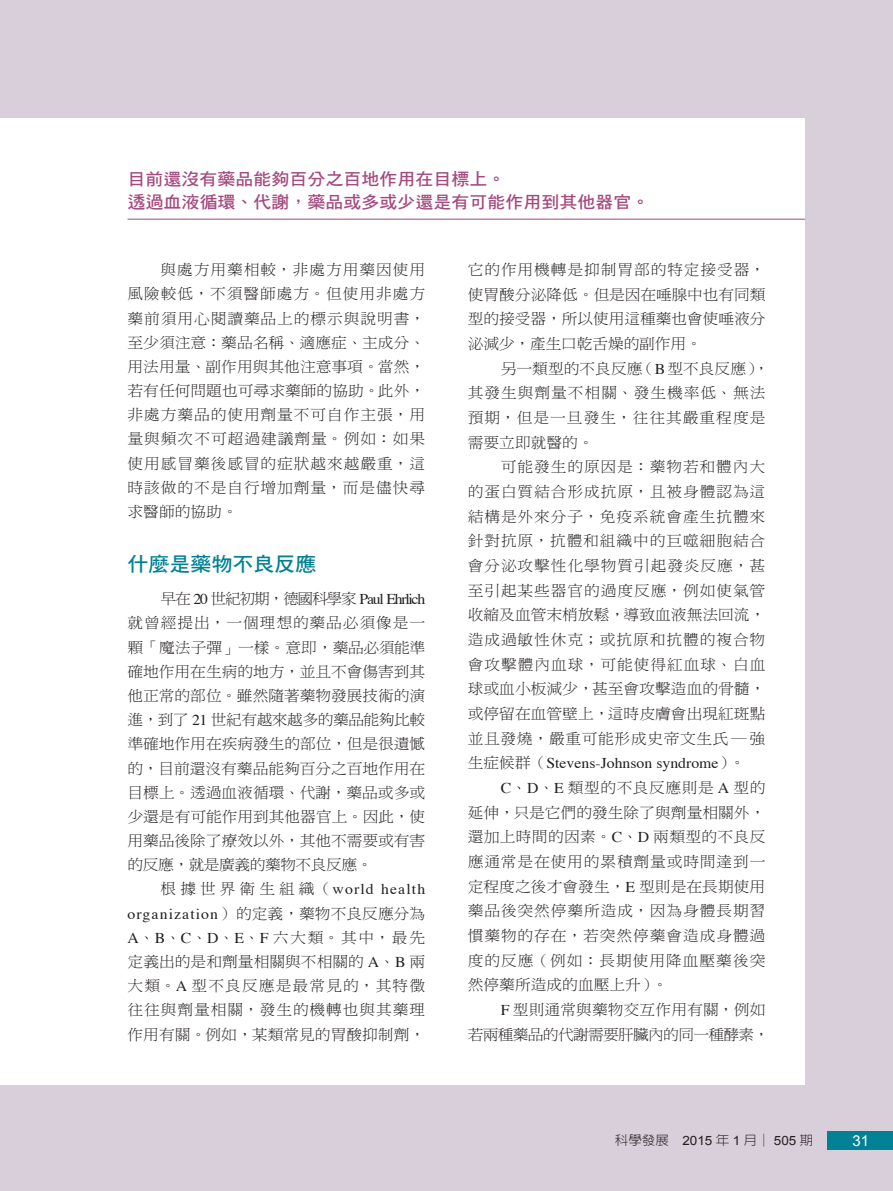
<style>
.page{position:relative;width:893px;height:1191px;background:#d8cfdb}
.page>*{position:absolute;margin:0;border:0;box-sizing:border-box;transform-origin:0 0}
.專題-內文大標{font:19.95px "DF Hei Std W7";color:#008194;scale:1.05 1}
.專題-抽言{font:17.1px "DF Hei Std W7";color:#a44a7e;scale:1.05 1}
.內文{font:15px/24.2px "DF Ming Std W3";color:#231f20;text-align:justify;scale:1.05 1}
.內文-2{font:15px/24.6px "DF Ming Std W3";letter-spacing:.06em;color:#231f20;scale:1.05 1}
.內文-3{font:15px/24.6px "DF Ming Std W3";letter-spacing:-.045em;color:#231f20;text-align:right;scale:1.05 1}
.右頁碼{font:15px "Arial";color:#fff}
.t1{font:300 12.9px "AR New Hei B5";color:#231f20;scale:1.05 1}
.s1{font-family:"Times"}
.s2{font-family:"Arial";font-weight:400}
</style>
<div class="page">
<div style="left:0;top:118px;width:805px;height:966px;background:#fff"></div>
<div style="left:828px;top:1131px;width:65px;height:18px;background:#008194"></div>
<hr style="left:128px;top:219px;width:677px;height:1px;background:#a44a7e">
<p class="專題-抽言" style="left:128px;top:170px;width:361px">目前還沒有藥品能夠百分之百地作用在目標上。</p>
<p class="專題-抽言" style="left:128px;top:192px;width:499px">透過血液循環、代謝，藥品或多或少還是有可能作用到其他器官。</p>
<p class="內文" style="left:128px;top:257px;width:285px;text-indent:33px">與處方用藥相較，非處方用藥因使用風險較低，不須醫師處方。但使用非處方藥前須用心閱讀藥品上的標示與說明書，至少須注意：藥品名稱、適應症、主成分、用法用量、副作用與其他注意事項。當然，若有任何問題也可尋求藥師的協助。此外，非處方藥品的使用劑量不可自作主張，用量與頻次不可超過建議劑量。例如：如果使用感冒藥後感冒的症狀越來越嚴重，這時該做的不是自行增加劑量，而是儘快尋求醫師的協助。</p>
<p class="專題-內文大標" style="left:128px;top:553px;width:181px">什麼是藥物不良反應</p>
<p class="內文" style="left:128px;top:586px;width:285px;text-indent:33px">早在 <span class="s1">20</span> 世紀初期，德國科學家 <span class="s1">Paul Ehrlich</span>就曾經提出，一個理想的藥品必須像是一顆「魔法子彈」一樣。意即，藥品必須能準確地作用在生病的地方，並且不會傷害到其他正常的部位。雖然隨著藥物發展技術的演進，到了 <span class="s1">21</span> 世紀有越來越多的藥品能夠比較準確地作用在疾病發生的部位，但是很遺憾的，目前還沒有藥品能夠百分之百地作用在目標上。透過血液循環、代謝，藥品或多或少還是有可能作用到其他器官上。因此，使用藥品後除了療效以外，其他不需要或有害的反應，就是廣義的藥物不良反應。</p>
<p class="內文" style="left:128px;top:876px;width:285px;text-indent:33px">根據世界衛生組織（<span class="s1">world health organization</span>）的定義，藥物不良反應分為<span class="s1">A</span>、<span class="s1">B</span>、<span class="s1">C</span>、<span class="s1">D</span>、<span class="s1">E</span>、<span class="s1">F</span> 六大類。其中，最先定義出的是和劑量相關與不相關的 <span class="s1">A</span>、<span class="s1">B</span> 兩大類。<span class="s1">A</span> 型不良反應是最常見的，其特徵往往與劑量相關，發生的機轉也與其藥理作用有關。例如，某類常見的胃酸抑制劑，</p>
<p class="內文" style="left:468px;top:257px;width:285px;line-height:24.6px">它的作用機轉是抑制胃部的特定接受器，使胃酸分泌降低。但是因在唾腺中也有同類型的接受器，所以使用這種藥也會使唾液分泌減少，產生口乾舌燥的副作用。</p>
<p class="內文-2" style="left:468px;top:356px;width:289px;text-indent:33px">另一類型的不良反應（<span class="s1">B</span>型不良反應），其發生與劑量不相關、發生機率低、無法預期，但是一旦發生，往往其嚴重程度是需要立即就醫的。</p>
<p class="內文" style="left:468px;top:454px;width:285px;line-height:24.6px;text-indent:33px">可能發生的原因是：藥物若和體內大的蛋白質結合形成抗原，且被身體認為這結構是外來分子，免疫系統會產生抗體來針對抗原，抗體和組織中的巨噬細胞結合會分泌攻擊性化學物質引起發炎反應，甚至引起某些器官的過度反應，例如使氣管收縮及血管末梢放鬆，導致血液無法回流，造成過敏性休克；或抗原和抗體的複合物會攻擊體內血球，可能使得紅血球、白血球或血小板減少，甚至會攻擊造血的骨髓，或停留在血管壁上，這時皮膚會出現紅斑點並且發燒，嚴重可能形成史帝文生氏─強生症候群（<span class="s1">Stevens-Johnson syndrome</span>）。</p>
<p class="內文" style="left:468px;top:775px;width:285px;line-height:24.6px;text-indent:33px"><span class="s1">C</span>、<span class="s1">D</span>、<span class="s1">E</span> 類型的不良反應則是 <span class="s1">A</span> 型的延伸，只是它們的發生除了與劑量相關外，還加上時間的因素。<span class="s1">C</span>、<span class="s1">D</span> 兩類型的不良反應通常是在使用的累積劑量或時間達到一定程度之後才會發生，<span class="s1">E</span> 型則是在長期使用藥品後突然停藥所造成，因為身體長期習慣藥物的存在，若突然停藥會造成身體過度的反應（例如：長期使用降血壓藥後突然停藥所造成的血壓上升）。</p>
<p class="內文-3" style="left:468px;top:997px;width:289px"><span class="s1">F</span> 型則通常與藥物交互作用有關，例如<br>若兩種藥品的代謝需要肝臟內的同一種酵素，</p>
<p class="t1" style="left:615px;top:1133px;width:190px">科學發展　<span class="s2">2015</span> 年 <span class="s2">1</span> 月│ <span class="s2">505</span> 期</p>
<p class="右頁碼" style="left:852px;top:1131px;width:18px">31</p>
</div>
